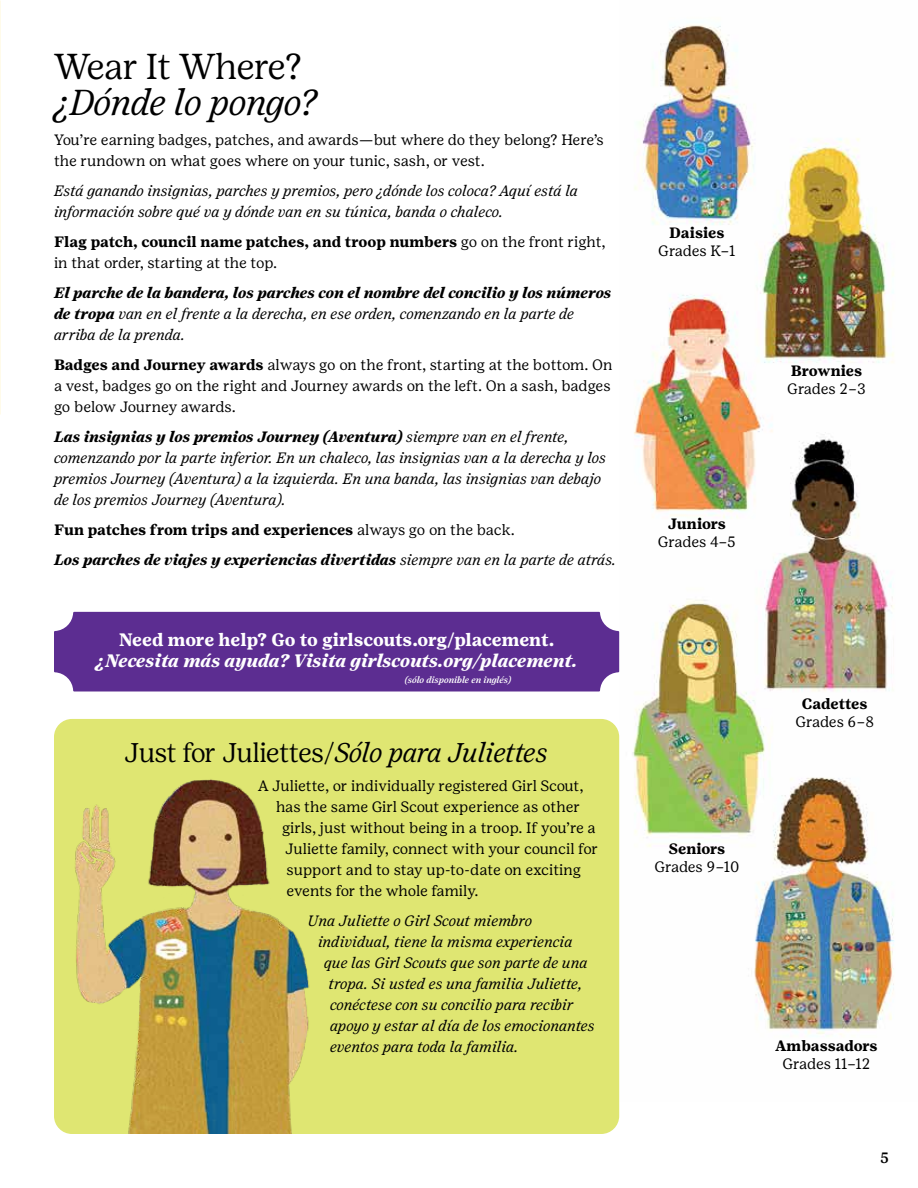
<style>
.page{position:relative;width:918px;height:1188px;background:#fff}
.page>*{position:absolute;margin:0;border:0;box-sizing:border-box;transform-origin:0 0}
.t1{font:italic 300 36px "Girl Scout Display";color:#000}
.t2{font:300 36px "Girl Scout Display";color:#000}
.t3{font:300 27px "Girl Scout Display";letter-spacing:-.01em;color:#000}
.t4{font:italic 700 18px "Girl Scout Text";color:#fff}
.t5{font:700 18px "Girl Scout Text";letter-spacing:-.01em;color:#fff}
.t6{font:italic 15px/21px "Girl Scout Text";color:#000}
.t7{font:15px/21px "Girl Scout Text";letter-spacing:-.01em;color:#000}
.t8{font:italic 700 15px/30px "Girl Scout Text";color:#000}
.t9{font:700 15px "Girl Scout Text";color:#000}
.t10{font:700 15px "Girl Scout Text";letter-spacing:-.02em;color:#000}
.t11{font:500 15px "Girl Scout Text";color:#000}
.t12{font:italic 500 9px "Girl Scout Text";color:#fff}
.s1{font-weight:700}
.s2{font-style:normal}
.s3{font-weight:400;font-style:normal}
.s4{font-weight:400}
.s5{font-style:italic}
</style>
<div class="page">
<img style="left:619px;top:25px;width:275px;height:1077px">
<div style="left:54px;top:719px;width:565px;height:415px;background:#dfe672;border-radius:18px"></div>
<div style="left:54px;top:612px;width:565px;height:80px;background:#5c2d91"></div>
<img style="left:54px;top:779px;width:256px;height:355px">
<h1 class="t2" style="left:54px;top:44px;width:249px">Wear It Where?</h1>
<h1 class="t1" style="left:54px;top:82px;width:264px">¿Dónde lo pongo?</h1>
<p class="t7" style="left:54px;top:129px;width:551px">You’re earning badges, patches, and awards—but where do they belong? Here’s the rundown on what goes where on your tunic, sash, or vest.</p>
<p class="t6" style="left:54px;top:180px;width:526px">Está ganando insignias, parches y premios, pero ¿dónde los coloca? Aquí está la información sobre qué va y dónde van en su túnica, banda o chaleco.</p>
<p class="t7" style="left:54px;top:231px;width:553px"><span class="s1">Flag patch, council name patches, and troop numbers</span> go on the front right, in that order, starting at the top.</p>
<p class="t6" style="left:54px;top:282px;width:559px"><span class="s1">El parche de la bandera, los parches con el nombre del concilio y los números de tropa</span> van en el frente a la derecha, en ese orden, comenzando en la parte de arriba de la prenda.</p>
<p class="t7" style="left:54px;top:354px;width:560px"><span class="s1">Badges and Journey awards</span> always go on the front, starting at the bottom. On a vest, badges go on the right and Journey awards on the left. On a sash, badges go below Journey awards.</p>
<p class="t6" style="left:54px;top:426px;width:554px"><span class="s1">Las insignias y los premios Journey (Aventura)</span> siempre van en el frente, comenzando por la parte inferior. En un chaleco, las insignias van a la derecha y los premios Journey (Aventura) a la izquierda. En una banda, las insignias van debajo de los premios Journey (Aventura).</p>
<p class="t8" style="left:54px;top:515px;width:564px"><span class="s2">Fun patches from trips and experiences</span> <span class="s3">always go on the back.<br></span>Los parches de viajes y experiencias divertidas <span class="s4">siempre van en la parte de atrás.</span></p>
<p class="t5" style="left:119px;top:628px;width:437px">Need more help? Go to girlscouts.org/placement.</p>
<p class="t4" style="left:96px;top:650px;width:483px">¿Necesita más ayuda? Visita girlscouts.org/placement.</p>
<p class="t12" style="left:405px;top:675px;width:108px">(sólo disponible en inglés)</p>
<h2 class="t3" style="left:124px;top:737px;width:425px">Just for Juliettes/<span class="s5">Sólo para Juliettes</span></h2>
<p class="t7" style="left:258px;top:775px;width:327px">A Juliette, or individually registered Girl Scout,</p>
<p class="t7" style="left:276px;top:796px;width:306px">has the same Girl Scout experience as other</p>
<p class="t7" style="left:282px;top:817px;width:315px">girls, just without being in a troop. If you’re a</p>
<p class="t7" style="left:285px;top:838px;width:315px">Juliette family, connect with your council for</p>
<p class="t7" style="left:286px;top:859px;width:296px">support and to stay up-to-date on exciting</p>
<p class="t7" style="left:286px;top:880px;width:194px">events for the whole family.</p>
<p class="t6" style="left:308px;top:910px;width:226px">Una Juliette o Girl Scout miembro</p>
<p class="t6" style="left:318px;top:931px;width:256px">individual, tiene la misma experiencia</p>
<p class="t6" style="left:324px;top:952px;width:265px">que las Girl Scouts que son parte de una</p>
<p class="t6" style="left:328px;top:973px;width:255px">tropa. Si usted es una familia Juliette,</p>
<p class="t6" style="left:330px;top:994px;width:245px">conéctese con su concilio para recibir</p>
<p class="t6" style="left:330px;top:1015px;width:266px">apoyo y estar al día de los emocionantes</p>
<p class="t6" style="left:330px;top:1036px;width:190px">eventos para toda la familia.</p>
<p class="t9" style="left:669px;top:224px;width:57px">Daisies</p>
<p class="t7" style="left:658px;top:241px;width:79px">Grades K–1</p>
<p class="t10" style="left:668px;top:515px;width:59px">Juniors</p>
<p class="t7" style="left:658px;top:532px;width:80px">Grades 4–5</p>
<p class="t9" style="left:791px;top:361px;width:73px">Brownies</p>
<p class="t7" style="left:787px;top:378px;width:80px">Grades 2–3</p>
<p class="t9" style="left:669px;top:840px;width:58px">Seniors</p>
<p class="t7" style="left:654px;top:856px;width:87px">Grades 9–10</p>
<p class="t9" style="left:802px;top:695px;width:67px">Cadettes</p>
<p class="t7" style="left:795px;top:712px;width:80px">Grades 6–8</p>
<p class="t9" style="left:775px;top:1037px;width:104px">Ambassadors</p>
<p class="t7" style="left:783px;top:1053px;width:89px">Grades 11–12</p>
<p class="t11" style="left:880px;top:1148px;width:10px">5</p>
</div>
